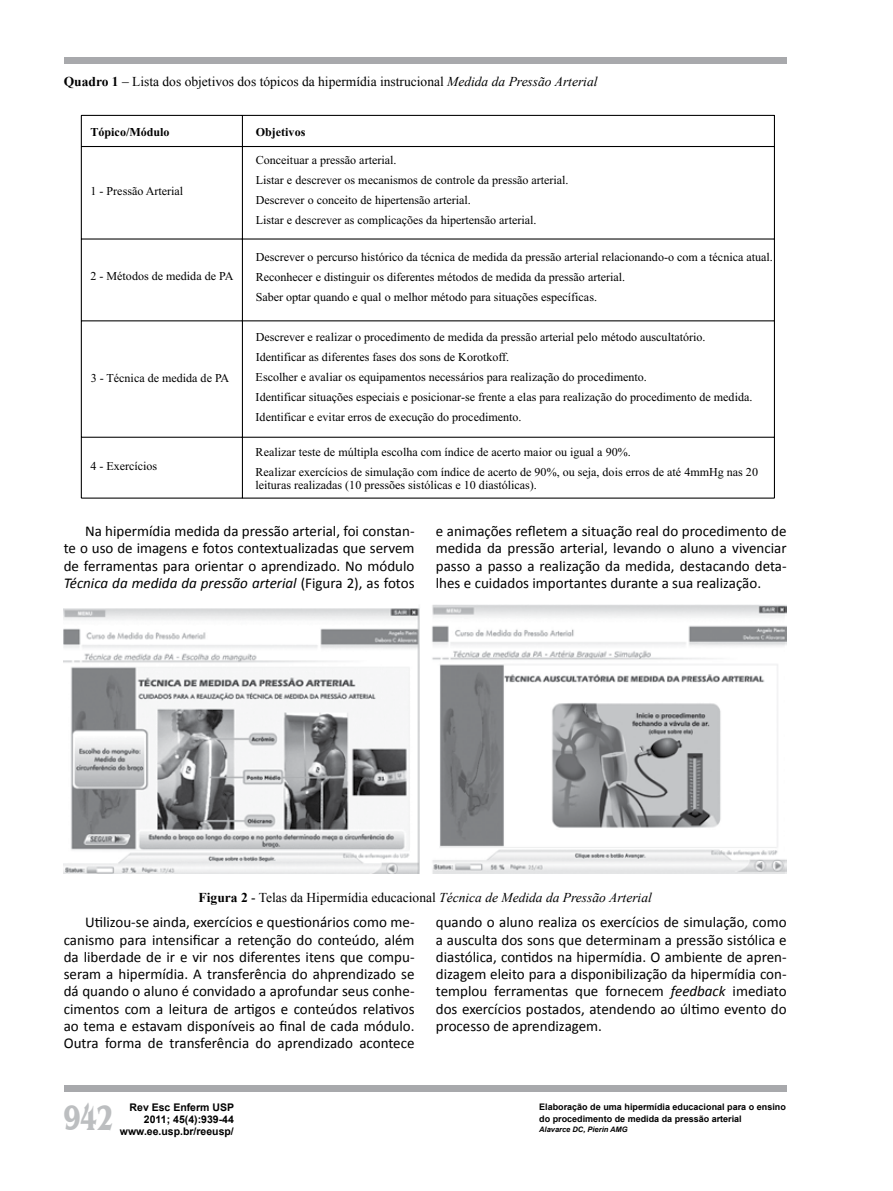
<style>
.page{position:relative;width:893px;height:1191px;background:#fff}
.page>*{position:absolute;margin:0;border:0;box-sizing:border-box;transform-origin:0 0}
.t1{font:700 36px "Benguiat IT Cby BT";color:#bcbec0;scale:.7 1}
.t2{font:15px/17.2px "Calibri";color:#000;text-align:justify}
.t3{font:13.5px "Times New Roman";color:#000}
.t4{font:italic 13.5px "Times New Roman";color:#000}
.t5{font:12px/20.1px "Times New Roman";color:#000}
.t6{font:700 12px "Times New Roman";color:#000}
.t7{font:700 10.5px/12px "Arial";color:#000;text-align:right}
.t8{font:700 9px/12px "Arial";color:#000}
.t9{font:italic 700 7.5px "Arial";color:#000}
.s1{font-weight:700}
.s2{font-style:italic}
.s3{font-weight:700;font-style:normal}
.s4{font-style:normal}
</style>
<div class="page">
<div style="left:64px;top:1084px;width:723px;height:7px;background:#a8a9ac"></div>
<div style="left:64px;top:57px;width:723px;height:7px;background:#a8a9ac"></div>
<hr style="left:81px;top:115px;width:693px;height:1px;background:#000">
<hr style="left:81px;top:146px;width:693px;height:1px;background:#000">
<hr style="left:81px;top:238px;width:693px;height:1px;background:#000">
<hr style="left:81px;top:320px;width:693px;height:1px;background:#000">
<hr style="left:81px;top:437px;width:693px;height:1px;background:#000">
<hr style="left:81px;top:497px;width:693px;height:1px;background:#000">
<hr style="left:81px;top:115px;width:1px;height:383px;background:#000">
<hr style="left:242px;top:115px;width:1px;height:383px;background:#000">
<hr style="left:774px;top:115px;width:1px;height:383px;background:#000">
<img style="left:64px;top:604px;width:723px;height:269px">
<p class="t3" style="left:64px;top:72px;width:535px"><span class="s1">Quadro 1</span> – Lista dos objetivos dos tópicos da hipermídia instrucional <span class="s2">Medida da Pressão Arterial</span></p>
<p class="t6" style="left:91px;top:128px;width:81px">Tópico/Módulo</p>
<p class="t6" style="left:256px;top:128px;width:51px">Objetivos</p>
<p class="t5" style="left:91px;top:182px;width:94px">1 - Pressão Arterial</p>
<p class="t5" style="left:90px;top:267px;width:144px">2 - Métodos de medida de PA</p>
<p class="t5" style="left:91px;top:369px;width:140px">3 - Técnica de medida de PA</p>
<p class="t5" style="left:256px;top:151px;width:314px">Conceituar a pressão arterial.<br>Listar e descrever os mecanismos de controle da pressão arterial.<br>Descrever o conceito de hipertensão arterial.<br>Listar e descrever as complicações da hipertensão arterial.</p>
<p class="t5" style="left:256px;top:248px;width:519px">Descrever o percurso histórico da técnica de medida da pressão arterial relacionando-o com a técnica atual.<br>Reconhecer e distinguir os diferentes métodos de medida da pressão arterial.<br>Saber optar quando e qual o melhor método para situações específicas.</p>
<p class="t5" style="left:256px;top:328px;width:498px">Descrever e realizar o procedimento de medida da pressão arterial pelo método auscultatório.<br>Identificar as diferentes fases dos sons de Korotkoff.<br>Escolher e avaliar os equipamentos necessários para realização do procedimento.<br>Identificar situações especiais e posicionar-se frente a elas para realização do procedimento de medida.<br>Identificar e evitar erros de execução do procedimento.</p>
<p class="t5" style="left:256px;top:443px;width:504px">Realizar teste de múltipla escolha com índice de acerto maior ou igual a 90%.<br>Realizar exercícios de simulação com índice de acerto de 90%, ou seja, dois erros de até 4mmHg nas 20</p>
<p class="t5" style="left:256px;top:476px;width:283px">leituras realizadas (10 pressões sistólicas e 10 diastólicas).</p>
<p class="t2" style="left:64px;top:522px;width:352px;text-indent:21px">Na hipermídia medida da pressão arterial, foi constan&shy;te o uso de imagens e fotos contextualizadas que servem de ferramentas para orientar o aprendizado. No módulo <span class="s2">Técnica da medida da pressão arterial</span> (Figura 2), as fotos</p>
<p class="t2" style="left:436px;top:522px;width:352px">e animações refletem a situação real do procedimento de medida da pressão arterial, levando o aluno a vivenciar passo a passo a realização da medida, destacando deta&shy;lhes e cuidados importantes durante a sua realização.</p>
<p class="t5" style="left:90px;top:457px;width:68px">4 - Exercícios</p>
<p class="t4" style="left:199px;top:887px;width:455px"><span class="s3">Figura 2</span> <span class="s4">- Telas da Hipermídia educacional</span> Técnica de Medida da Pressão Arterial</p>
<p class="t2" style="left:64px;top:913px;width:352px;text-indent:21px">Utilizou-se ainda, exercícios e questionários como me&shy;canismo para intensificar a retenção do conteúdo, além da liberdade de ir e vir nos diferentes itens que compu&shy;seram a hipermídia. A transferência do ahprendizado se dá quando o aluno é convidado a aprofundar seus conhe&shy;cimentos com a leitura de artigos e conteúdos relativos ao tema e estavam disponíveis ao final de cada módulo.<br>Outra forma de transferência do aprendizado acontece</p>
<p class="t2" style="left:436px;top:913px;width:352px">quando o aluno realiza os exercícios de simulação, como a ausculta dos sons que determinam a pressão sistólica e diastólica, contidos na hipermídia. O ambiente de apren&shy;dizagem eleito para a disponibilização da hipermídia con&shy;templou ferramentas que fornecem <span class="s2">feedback</span> imediato dos exercícios postados, atendendo ao último evento do processo de aprendizagem.</p>
<h1 class="t1" style="left:64px;top:1095px;width:72px">942</h1>
<p class="t7" style="left:120px;top:1101px;width:116px">Rev Esc Enferm USP<br>2011; 45(4):939-44 www.ee.usp.br/reeusp/</p>
<p class="t8" style="left:539px;top:1100px;width:248px">Elaboração de uma hipermídia educacional para o ensino do procedimento de medida da pressão arterial</p>
<p class="t9" style="left:539px;top:1124px;width:90px">Alavarce DC, Pierin AMG</p>
</div>
